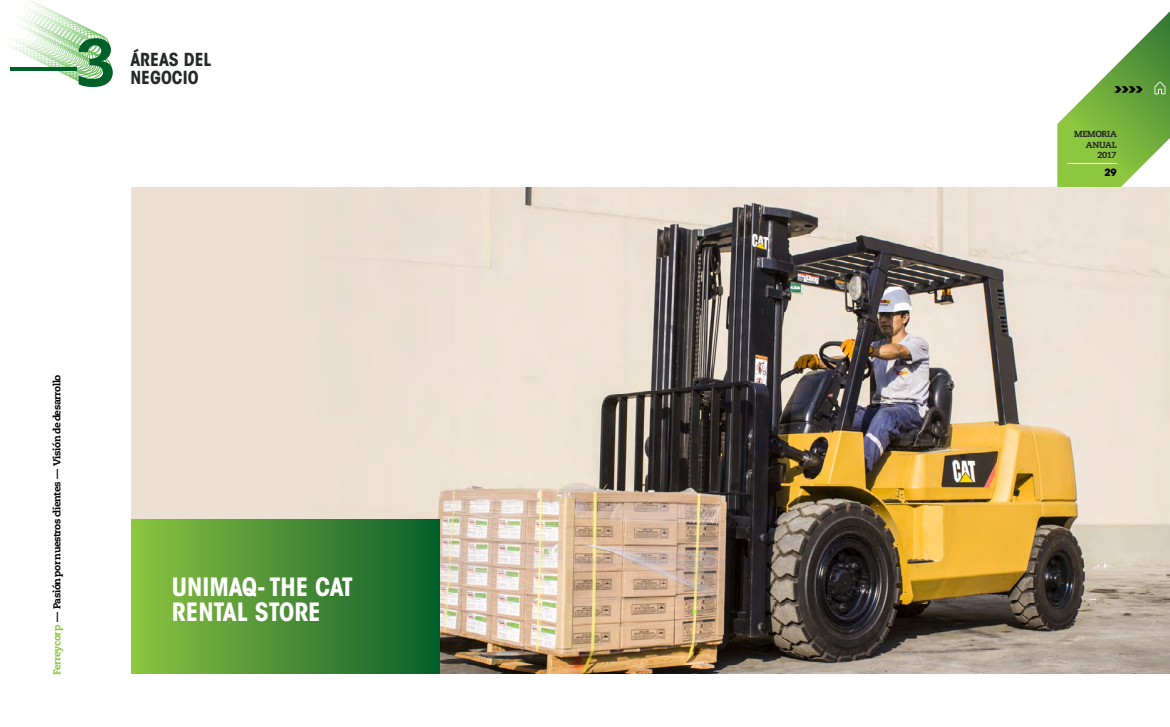
<style>
.page{position:relative;width:1170px;height:727px;background:#fff}
.page>*{position:absolute;margin:0;border:0;box-sizing:border-box;transform-origin:0 0}
.t1{font:300 66.5px "Caecilia LT Std";color:#006029}
.t2{font:700 condensed 25px/25px "ITC Avant Garde Std";color:#fff}
.t3{font:700 condensed 17.75px "ITC Avant Garde Std";color:#252829}
.t4{font:800 10px "Caecilia LT Std";letter-spacing:-.045em;color:#000}
.t5{font:700 10px "ITC Avant Garde Std";color:#000}
.t6{font:800 8.75px/10.5px "Caecilia LT Std";letter-spacing:-.03em;color:#252829;text-align:right}
.s1{font-weight:800}
.s2{color:#8dc63f}
</style>
<div class="page">
<svg style="left:1057px;top:12px;width:112px;height:175px"></svg>
<hr style="left:1067px;top:163px;width:49px;height:1px;background:#fff">
<svg style="left:9px;top:1px;width:102px;height:82px"></svg>
<img style="left:132px;top:187px;width:1037px;height:486px">
<div style="left:132px;top:519px;width:307px;height:154px;background:linear-gradient(to right,#8ec241,#085e2c)"></div>
<h1 class="t1" style="left:11px;top:25px;width:107px">—<span class="s1">3</span></h1>
<h3 class="t3" style="left:130px;top:49px;width:83px">ÁREAS DEL</h3>
<h3 class="t3" style="left:130px;top:66px;width:70px">NEGOCIO</h3>
<p class="t4" style="left:51px;top:674px;width:302px;rotate:-90deg"><span class="s2">Ferreycorp</span> — Pasión por nuestros clientes — Visión de desarrollo</p>
<h2 class="t2" style="left:172px;top:573px;width:182px">UNIMAQ- THE CAT<br>RENTAL STORE</h2>
<p class="t6" style="left:1074px;top:129px;width:44px">MEMORIA<br>ANUAL<br>2017</p>
<p class="t5" style="left:1104px;top:165px;width:14px">29</p>
</div>
